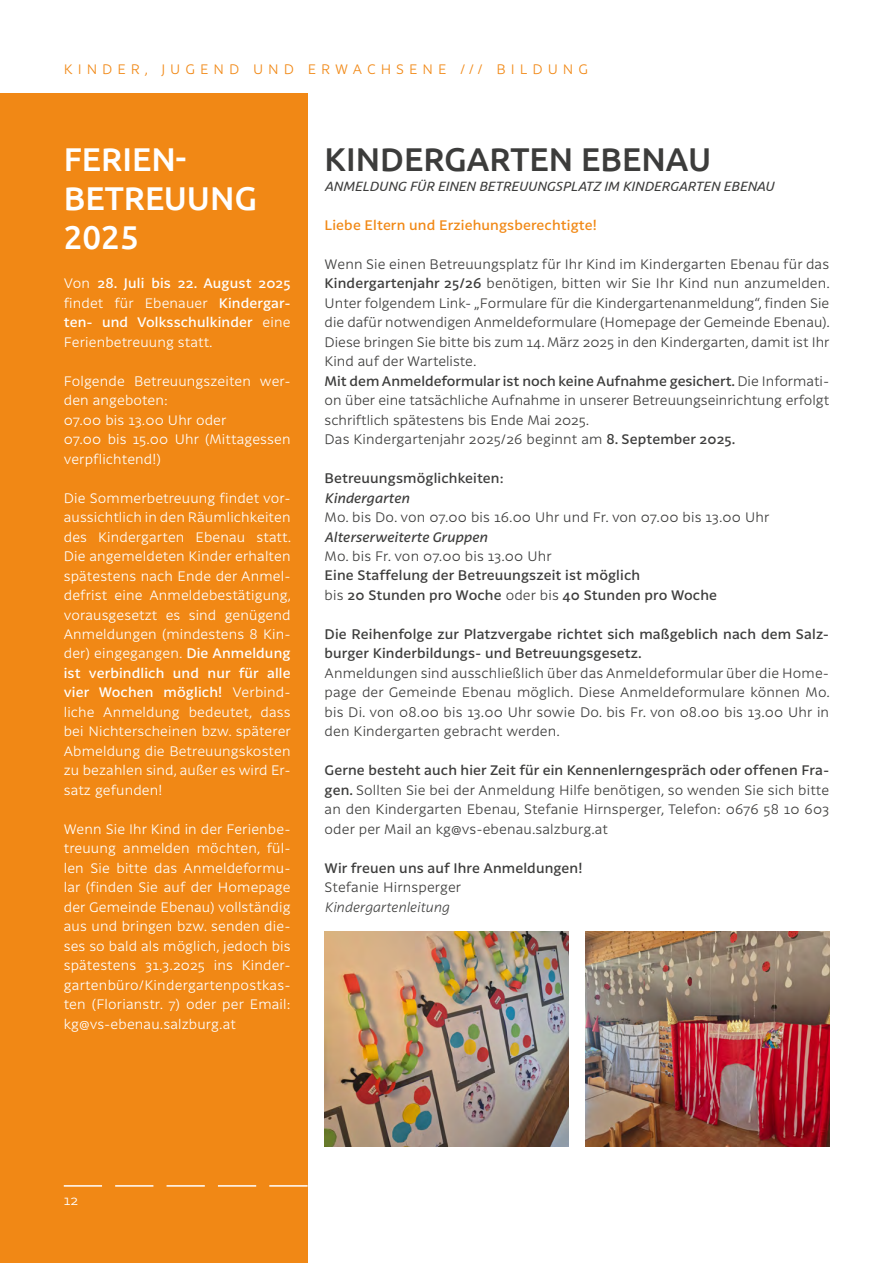
<style>
.page{position:relative;width:893px;height:1263px;background:#fff}
.page>*{position:absolute;margin:0;border:0;box-sizing:border-box;transform-origin:0 0}
.t1{font:500 33px/39px "Ubuntu";color:#fff}
.t2{font:500 33px "Ubuntu";color:#3c3c3b}
.t3{font:300 13.5px/19.5px "Latina Essential";color:#3c3c3b;text-align:justify}
.t4{font:300 13.5px/19.5px "Latina Essential";letter-spacing:.01em;color:#fff;text-align:justify}
.t5{font:500 13.5px/19.5px "Latina Essential";letter-spacing:.01em;color:#3c3c3b}
.t6{font:500 13.5px/19.5px "Latina Essential";letter-spacing:.01em;color:#fff;text-align:justify}
.t7{font:italic 13.5px "Ubuntu";letter-spacing:.01em;color:#3c3c3b}
.t8{font:500 13.5px "Latina Essential";letter-spacing:.01em;color:#f18815}
.t9{font:300 13.5px "Latina Essential";letter-spacing:.37em;color:#f18815}
.t10{font:italic 500 13.5px "Latina Essential";letter-spacing:.01em;color:#3c3c3b}
.t11{font:italic 300 13.5px "Latina Essential";letter-spacing:.01em;color:#3c3c3b}
.s1{font-weight:300}
.s2{font-weight:500}
</style>
<div class="page">
<div style="left:0;top:93px;width:308px;height:1170px;background:#f18815"></div>
<img style="left:325px;top:932px;width:243px;height:214px">
<img style="left:585px;top:932px;width:244px;height:214px">
<hr style="left:64px;top:1185px;width:38px;height:2px;background:#fff">
<hr style="left:115px;top:1185px;width:38px;height:2px;background:#fff">
<hr style="left:167px;top:1185px;width:38px;height:2px;background:#fff">
<hr style="left:218px;top:1185px;width:38px;height:2px;background:#fff">
<hr style="left:269px;top:1185px;width:39px;height:2px;background:#fff">
<p class="t9" style="left:64px;top:61px;width:526px">KINDER, JUGEND UND ERWACHSENE /// BILDUNG</p>
<h1 class="t1" style="left:64px;top:139px;width:195px">FERIEN-<br>BETREUUNG<br>2025</h1>
<p class="t6" style="left:64px;top:273px;width:228px"><span class="s1">Von</span> 28. Juli bis 22. August 2025 <span class="s1">findet für Ebenauer</span> Kindergar&shy;ten- und Volksschulkinder <span class="s1">eine Ferienbetreuung statt.</span></p>
<p class="t4" style="left:64px;top:371px;width:228px;text-align:left">Folgende Betreuungszeiten wer&shy;den angeboten:<br>07.00 bis 13.00 Uhr oder<br>07.00 bis 15.00 Uhr (Mittagessen verpflichtend!)</p>
<p class="t4" style="left:64px;top:488px;width:229px">Die Sommerbetreuung findet vor&shy;aussichtlich in den Räumlichkeiten des Kindergarten Ebenau statt.<br>Die angemeldeten Kinder erhalten spätestens nach Ende der Anmel&shy;defrist eine Anmeldebestätigung, vorausgesetzt es sind genügend Anmeldungen (mindestens 8 Kin&shy;der) eingegangen. <span class="s2">Die Anmeldung ist verbindlich und nur für alle vier Wochen möglich!</span> Verbind&shy;liche Anmeldung bedeutet, dass bei Nichterscheinen bzw. späterer Abmeldung die Betreuungskosten zu bezahlen sind, außer es wird Er&shy;satz gefunden!</p>
<p class="t4" style="left:64px;top:819px;width:228px">Wenn Sie Ihr Kind in der Ferienbe&shy;treuung anmelden möchten, fül&shy;len Sie bitte das Anmeldeformu&shy;lar (finden Sie auf der Homepage der Gemeinde Ebenau) vollständig aus und bringen bzw. senden die&shy;ses so bald als möglich, jedoch bis spätestens 31.3.2025 ins Kinder&shy;gartenbüro/Kindergartenpostkas&shy;ten (Florianstr. 7) oder per Email: kg@vs-ebenau.salzburg.at</p>
<h1 class="t2" style="left:325px;top:138px;width:388px">KINDERGARTEN EBENAU</h1>
<p class="t7" style="left:325px;top:178px;width:451px">ANMELDUNG FÜR EINEN BETREUUNGSPLATZ IM KINDERGARTEN EBENAU</p>
<p class="t8" style="left:325px;top:217px;width:274px">Liebe Eltern und Erziehungsberechtigte!</p>
<p class="t3" style="left:325px;top:254px;width:507px;text-align:left">Wenn Sie einen Betreuungsplatz für Ihr Kind im Kindergarten Ebenau für das <span class="s2">Kindergartenjahr 25/26</span> benötigen, bitten wir Sie Ihr Kind nun anzumelden.<br>Unter folgendem Link- „Formulare für die Kindergartenanmeldung“, finden Sie die dafür notwendigen Anmeldeformulare (Homepage der Gemeinde Ebenau).<br>Diese bringen Sie bitte bis zum 14. März 2025 in den Kindergarten, damit ist Ihr Kind auf der Warteliste.<br><span class="s2">Mit dem Anmeldeformular ist noch keine Aufnahme gesichert.</span> Die Informati&shy;on über eine tatsächliche Aufnahme in unserer Betreuungseinrichtung erfolgt schriftlich spätestens bis Ende Mai 2025.<br>Das Kindergartenjahr 2025/26 beginnt am <span class="s2">8. September 2025.</span></p>
<p class="t5" style="left:325px;top:468px;width:181px">Betreuungsmöglichkeiten:</p>
<p class="t10" style="left:325px;top:490px;width:86px">Kindergarten</p>
<p class="t3" style="left:325px;top:507px;width:446px">Mo. bis Do. von 07.00 bis 16.00 Uhr und Fr. von 07.00 bis 13.00 Uhr</p>
<p class="t10" style="left:325px;top:529px;width:164px">Alterserweiterte Gruppen</p>
<p class="t3" style="left:325px;top:546px;width:229px">Mo. bis Fr. von 07.00 bis 13.00 Uhr</p>
<p class="t5" style="left:325px;top:566px;width:394px">Eine Staffelung der Betreuungszeit ist möglich<br><span class="s1">bis</span> 20 Stunden pro Woche <span class="s1">oder bis</span> 40 Stunden pro Woche</p>
<p class="t5" style="left:325px;top:624px;width:506px">Die Reihenfolge zur Platzvergabe richtet sich maßgeblich nach dem Salz&shy;burger Kinderbildungs- und Betreuungsgesetz.</p>
<p class="t3" style="left:325px;top:663px;width:507px">Anmeldungen sind ausschließlich über das Anmeldeformular über die Home&shy;page der Gemeinde Ebenau möglich. Diese Anmeldeformulare können Mo. bis Di. von 08.00 bis 13.00 Uhr sowie Do. bis Fr. von 08.00 bis 13.00 Uhr in den Kindergarten gebracht werden.</p>
<p class="t3" style="left:325px;top:761px;width:506px"><span class="s2">Gerne besteht auch hier Zeit für ein Kennenlerngespräch oder offenen Fra&shy;gen.</span> Sollten Sie bei der Anmeldung Hilfe benötigen, so wenden Sie sich bitte an den Kindergarten Ebenau, Stefanie Hirnsperger, Telefon: 0676 58 10 603 oder per Mail an kg@vs-ebenau.salzburg.at</p>
<p class="t5" style="left:325px;top:858px;width:259px">Wir freuen uns auf Ihre Anmeldungen!</p>
<p class="t3" style="left:325px;top:878px;width:138px">Stefanie Hirnsperger</p>
<p class="t11" style="left:325px;top:899px;width:126px">Kindergartenleitung</p>
<p class="t4" style="left:64px;top:1190px;width:16px">12</p>
</div>
